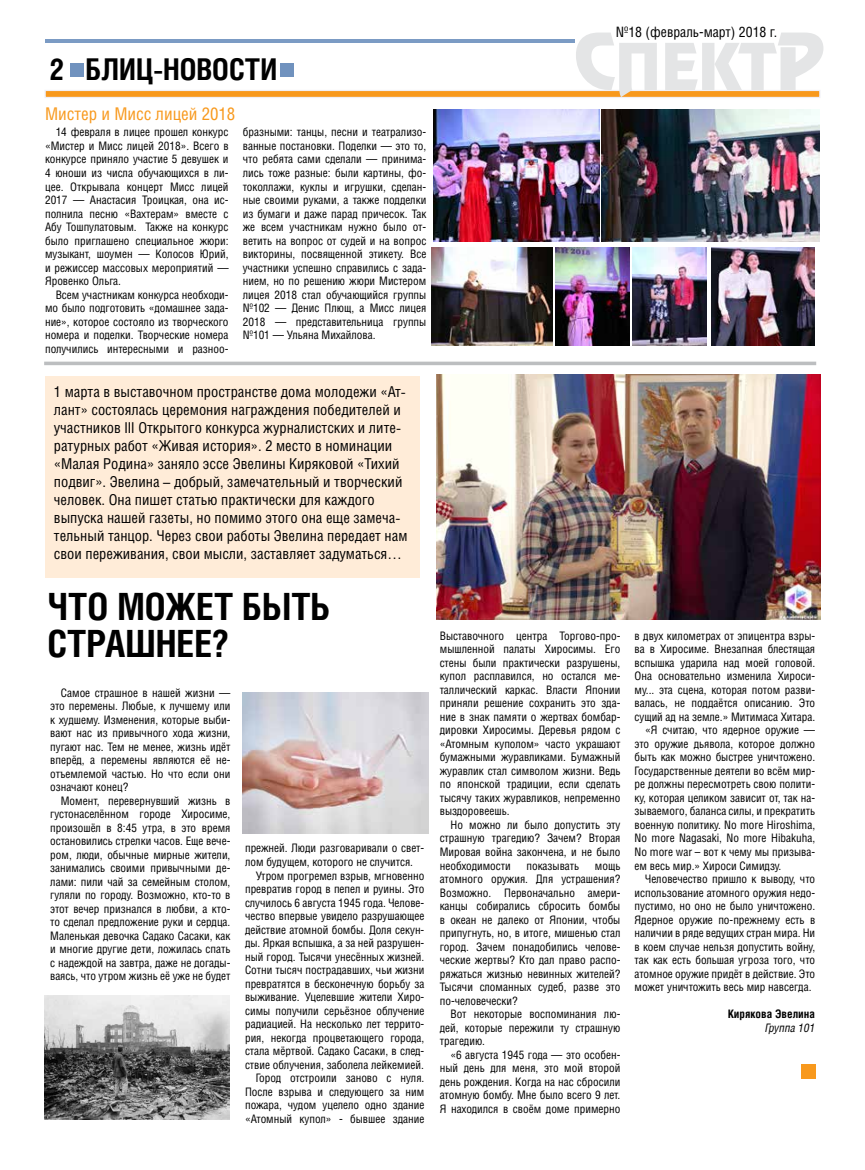
<style>
.page{position:relative;width:865px;height:1170px;background:#fff}
.page>*{position:absolute;margin:0;border:0;box-sizing:border-box;transform-origin:0 0}
.t1{font:700 37.5px/37.5px "Helios Cond";color:#000}
.t2{font:700 30px "Helios Cond";color:#000}
.t3{font:17.5px "Helios Cond";color:#f8991d}
.t4{font:15px/18px "Helios Cond";color:#000}
.t5{font:13.75px "AG Letterica Condensed C";color:#000}
.t6{font:11.25px/13.5px "AG Letterica Condensed C";color:#000;text-align:justify}
.t7{font:700 11.25px "AG Letterica Condensed C";color:#000}
.t8{font:italic 11.25px "AG Letterica Condensed";color:#000}
</style>
<div class="page">
<div style="left:44px;top:90px;width:776px;height:8px;background:#f8991d;border:1px solid #f0eff5"></div>
<hr style="left:45px;top:39px;width:529px;height:4px;background:#7b9bc4">
<svg style="left:575px;top:33px;width:248px;height:64px"></svg>
<div style="left:70px;top:63px;width:13px;height:14px;background:#7092be"></div>
<div style="left:280px;top:63px;width:14px;height:14px;background:#7092be"></div>
<div style="left:800px;top:1063px;width:14px;height:15px;background:#f8991d"></div>
<div style="left:45px;top:376px;width:374px;height:201px;background:#ffecd8"></div>
<svg style="left:44px;top:361px;width:771px;height:4px;background:#c6c8c9"></svg>
<img style="left:242px;top:692px;width:186px;height:141px">
<img style="left:44px;top:995px;width:185px;height:124px">
<img style="left:436px;top:374px;width:383px;height:245px">
<img style="left:433px;top:110px;width:166px;height:131px">
<img style="left:431px;top:247px;width:121px;height:98px">
<img style="left:632px;top:247px;width:74px;height:98px">
<img style="left:555px;top:247px;width:74px;height:98px">
<img style="left:711px;top:247px;width:103px;height:98px">
<img style="left:601px;top:110px;width:218px;height:131px">
<h2 class="t2" style="left:50px;top:51px;width:17px">2</h2>
<h2 class="t2" style="left:85px;top:52px;width:95px">БЛИЦ-НОВОСТ</h2>
<h2 class="t2" style="left:260px;top:52px;width:18px">И</h2>
<h3 class="t3" style="left:45px;top:103px;width:192px">Мистер и Мисс лицей 2018</h3>
<p class="t6" style="left:45px;top:125px;width:185px;text-indent:11px">14 февраля в лицее прошел конкурс «Мистер и Мисс лицей 2018». Всего в конкурсе приняло участие 5 девушек и 4 юноши из числа обучающихся в ли&shy;цее. Открывала концерт Мисс лицей 2017 — Анастасия Троицкая, она ис&shy;полнила песню «Вахтерам» вместе с Абу Тошпулатовым. Также на конкурс было приглашено специальное жюри: музыкант, шоумен — Колосов Юрий, и режиссер массовых мероприятий — Яровенко Ольга.</p>
<p class="t6" style="left:45px;top:287px;width:185px;text-indent:11px">Всем участникам конкурса необходи&shy;мо было подготовить «домашнее зада&shy;ние», которое состояло из творческого номера и поделки. Творческие номера получились интересными и разноо-</p>
<p class="t6" style="left:243px;top:125px;width:185px">бразными: танцы, песни и театрализо&shy;ванные постановки. Поделки — это то, что ребята сами сделали — принима&shy;лись тоже разные: были картины, фо&shy;токоллажи, куклы и игрушки, сделан&shy;ные своими руками, а также подделки из бумаги и даже парад причесок. Так же всем участникам нужно было от&shy;ветить на вопрос от судей и на вопрос викторины, посвященной этикету. Все участники успешно справились с зада&shy;нием, но по решению жюри Мистером лицея 2018 стал обучающийся группы №102 — Денис Плющ, а Мисс лицея 2018 — представительница группы №101 — Ульяна Михайлова.</p>
<p class="t4" style="left:54px;top:382px;width:355px">1 марта в выставочном пространстве дома молодежи «Ат&shy;лант» состоялась церемония награждения победителей и участников III Открытого конкурса журналистских и лите&shy;ратурных работ «Живая история». 2 место в номинации «Малая Родина» заняло эссе Эвелины Киряковой «Тихий подвиг». Эвелина – добрый, замечательный и творческий человек. Она пишет статью практически для каждого выпуска нашей газеты, но помимо этого она еще замеча&shy;тельный танцор. Через свои работы Эвелина передает нам свои переживания, свои мысли, заставляет задуматься…</p>
<h1 class="t1" style="left:47px;top:586px;width:284px">Что может быть страшнее?</h1>
<p class="t6" style="left:50px;top:685px;width:182px;text-indent:11px">Самое страшное в нашей жизни — это перемены. Любые, к лучшему или к худшему. Изменения, которые выби&shy;вают нас из привычного хода жизни, пугают нас. Тем не менее, жизнь идёт вперёд, а перемены являются её не&shy;отъемлемой частью. Но что если они означают конец?</p>
<p class="t6" style="left:50px;top:793px;width:182px;text-indent:11px">Момент, перевернувший жизнь в густонаселённом городе Хиросиме, произошёл в 8:45 утра, в это время остановились стрелки часов. Еще вече&shy;ром, люди, обычные мирные жители, занимались своими привычными де&shy;лами: пили чай за семейным столом, гуляли по городу. Возможно, кто-то в этот вечер признался в любви, а кто&shy;то сделал предложение руки и сердца.<br>Маленькая девочка Садако Сасаки, как и многие другие дети, ложилась спать с надеждой на завтра, даже не догады&shy;ваясь, что утром жизнь её уже не будет</p>
<p class="t6" style="left:245px;top:841px;width:181px">прежней. Люди разговаривали о свет&shy;лом будущем, которого не случится.</p>
<p class="t6" style="left:245px;top:868px;width:181px;text-align:right">Утром прогремел взрыв, мгновенно превратив город в пепел и руины. Это случилось 6 августа 1945 года. Челове&shy;чество впервые увидело разрушающее действие атомной бомбы. Доля секун&shy;ды. Яркая вспышка, а за ней разрушен&shy;ный город. Тысячи унесённых жизней.<br>Сотни тысяч пострадавших, чьи жизни превратятся в бесконечную борьбу за выживание. Уцелевшие жители Хиро&shy;симы получили серьёзное облучение радиацией. На несколько лет террито&shy;рия, некогда процветающего города, стала мёртвой. Садако Сасаки, в след&shy;ствие облучения, заболела лейкемией.<br>Город отстроили заново с нуля.<br>После взрыва и следующего за ним пожара, чудом уцелело одно здание «Атомный купол» - бывшее здание</p>
<p class="t5" style="left:615px;top:23px;width:163px">№18 (февраль-март) 2018 г.</p>
<p class="t6" style="left:439px;top:629px;width:182px">Выставочного центра Торгово-про&shy;мышленной палаты Хиросимы. Его стены были практически разрушены, купол расплавился, но остался ме&shy;таллический каркас. Власти Японии приняли решение сохранить это зда&shy;ние в знак памяти о жертвах бомбар&shy;дировки Хиросимы. Деревья рядом с «Атомным куполом» часто украшают бумажными журавликами. Бумажный журавлик стал символом жизни. Ведь по японской традиции, если сделать тысячу таких журавликов, непременно выздоровеешь.</p>
<p class="t6" style="left:439px;top:818px;width:182px;text-indent:11px">Но можно ли было допустить эту страшную трагедию? Зачем? Вторая Мировая война закончена, и не было необходимости</p>
<p class="t6" style="left:439px;top:858px;width:182px;text-indent:155px">мощь атомного оружия. Для устрашения?<br>Возможно. Первоначально амери&shy;канцы собирались сбросить бомбы в океан не далеко от Японии, чтобы припугнуть, но, в итоге, мишенью стал город. Зачем понадобились челове&shy;ческие жертвы? Кто дал право распо&shy;ряжаться жизнью невинных жителей?<br>Тысячи сломанных судеб, разве это по-человечески?</p>
<p class="t6" style="left:439px;top:1007px;width:182px;text-indent:11px">Вот некоторые воспоминания лю&shy;дей, которые пережили ту страшную трагедию.</p>
<p class="t6" style="left:439px;top:1047px;width:182px;text-indent:11px">«6 августа 1945 года — это особен&shy;ный день для меня, это мой второй день рождения. Когда на нас сбросили атомную бомбу. Мне было всего 9 лет.<br>Я находился в своём доме примерно</p>
<p class="t6" style="left:526px;top:858px;width:54px">показывать</p>
<p class="t6" style="left:634px;top:629px;width:182px">в двух километрах от эпицентра взры-</p>
<p class="t6" style="left:634px;top:642px;width:182px">ва в Хиросиме. Внезапная блестящая</p>
<p class="t6" style="left:634px;top:656px;width:182px">вспышка ударила над моей головой.</p>
<p class="t6" style="left:634px;top:669px;width:182px">Она основательно изменила Хироси-</p>
<p class="t6" style="left:634px;top:683px;width:182px">му... эта сцена, которая потом разви-</p>
<p class="t6" style="left:634px;top:696px;width:182px">валась, не поддаётся описанию. Это</p>
<p class="t6" style="left:634px;top:710px;width:182px">сущий ад на земле.» Митимаса Хитара.</p>
<p class="t6" style="left:645px;top:723px;width:171px">«Я считаю, что ядерное оружие —</p>
<p class="t6" style="left:634px;top:737px;width:182px">это оружие дьявола, которое должно</p>
<p class="t6" style="left:634px;top:750px;width:182px">быть как можно быстрее уничтожено.</p>
<p class="t6" style="left:634px;top:764px;width:182px">Государственные деятели во всём мир-</p>
<p class="t6" style="left:634px;top:777px;width:182px">ре должны пересмотреть свою полити-</p>
<p class="t6" style="left:634px;top:791px;width:182px">ку, которая целиком зависит от, так на-</p>
<p class="t6" style="left:634px;top:804px;width:182px">зываемого, баланса силы, и прекратить</p>
<p class="t6" style="left:634px;top:818px;width:182px">военную политику. No more Hiroshima,</p>
<p class="t6" style="left:634px;top:831px;width:182px">No more Nagasaki, No more Hibakuha,</p>
<p class="t6" style="left:634px;top:845px;width:182px">No more war – вот к чему мы призыва-</p>
<p class="t6" style="left:634px;top:858px;width:148px">ем весь мир.» Хироси Симидзу.</p>
<p class="t6" style="left:645px;top:872px;width:171px">Человечество пришло к выводу, что</p>
<p class="t6" style="left:634px;top:885px;width:182px">использование атомного оружия недо-</p>
<p class="t6" style="left:634px;top:899px;width:182px">пустимо, но оно не было уничтожено.</p>
<p class="t6" style="left:634px;top:912px;width:182px">Ядерное оружие по-прежнему есть в</p>
<p class="t6" style="left:634px;top:926px;width:182px">наличии в ряде ведущих стран мира. Ни</p>
<p class="t6" style="left:634px;top:939px;width:182px">в коем случае нельзя допустить войну,</p>
<p class="t6" style="left:634px;top:953px;width:182px">так как есть большая угроза того, что</p>
<p class="t6" style="left:634px;top:966px;width:182px">атомное оружие придёт в действие. Это</p>
<p class="t6" style="left:634px;top:980px;width:178px">может уничтожить весь мир навсегда.</p>
<p class="t7" style="left:727px;top:1007px;width:89px">Кирякова Эвелина</p>
<p class="t8" style="left:764px;top:1020px;width:51px">Группа 101</p>
</div>
